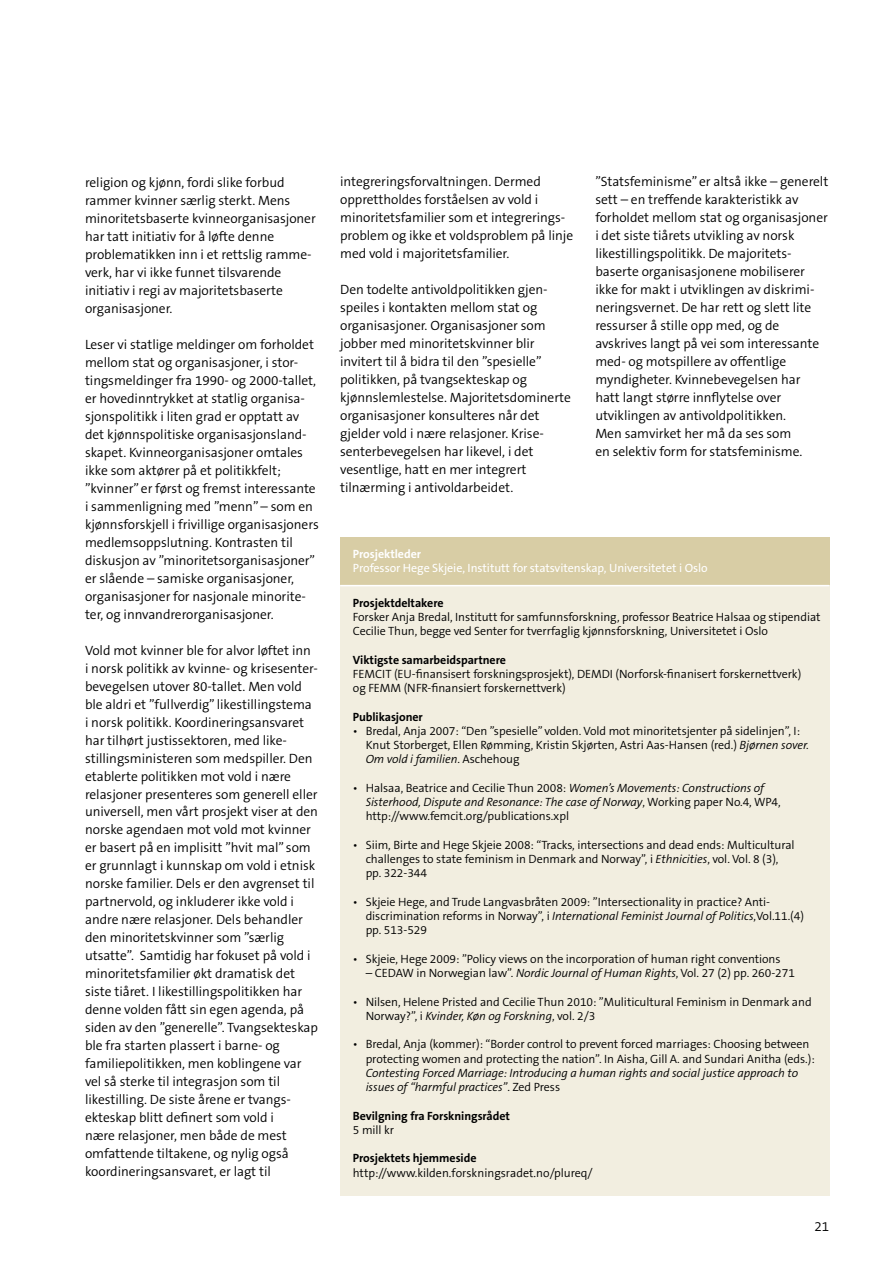
<style>
.page{position:relative;width:893px;height:1263px;background:#fff}
.page>*{position:absolute;margin:0;border:0;box-sizing:border-box;transform-origin:0 0}
.t1{font:300 13.5px/18px "The Sans B4";letter-spacing:-.005em;color:#000}
.t2{font:300 12px/14.2px "The Sans B4";letter-spacing:-.005em;color:#000}
.t3{font:italic 300 12px/14.2px "The Sans B4";letter-spacing:-.005em;color:#000}
.t4{font:700 12px "The Sans B7";letter-spacing:-.005em;color:#000}
.t5{font:12px "The Sans B5 Plain";letter-spacing:-.005em;color:#fff}
.t6{font:300 12px "The Sans B4";color:#000}
.t7{font:700 12px "The Sans B7";letter-spacing:-.005em;color:#fff}
.s1{font-style:italic}
.s2{font-style:normal}
.s3{font-style:inherit}
</style>
<div class="page">
<div style="left:340px;top:537px;width:489px;height:49px;background:#d8cda5"></div>
<div style="left:340px;top:585px;width:489px;height:610px;background:#f2eee0"></div>
<hr style="left:340px;top:585px;width:489px;height:1px;background:#fff">
<p class="t1" style="left:85px;top:173px;width:232px">religion og kjønn, fordi slike forbud rammer kvinner særlig sterkt. Mens minoritetsbaserte kvinneorganisasjoner har tatt initiativ for å løfte denne problematikken inn i et rettslig ramme&shy;verk, har vi ikke funnet tilsvarende initiativ i regi av majoritetsbaserte organisasjoner.</p>
<p class="t1" style="left:85px;top:335px;width:235px">Leser vi statlige meldinger om forholdet mellom stat og organisasjoner, i stor&shy;tingsmeldinger fra 1990- og 2000-tallet, er hovedinntrykket at statlig organisa&shy;sjonspolitikk i liten grad er opptatt av det kjønnspolitiske organisasjonsland&shy;skapet. Kvinneorganisasjoner omtales ikke som aktører på et politikkfelt; ”kvinner” er først og fremst interessante i sammenligning med ”menn” – som en kjønnsforskjell i frivillige organisasjoners medlemsoppslutning. Kontrasten til diskusjon av ”minoritetsorganisasjoner” er slående – samiske organisasjoner, organisasjoner for nasjonale minorite&shy;ter, og innvandrerorganisasjoner.</p>
<p class="t1" style="left:85px;top:641px;width:234px">Vold mot kvinner ble for alvor løftet inn<br>i norsk politikk av kvinne- og krisesenter&shy;bevegelsen utover 80-tallet. Men vold ble aldri et ”fullverdig” likestillingstema i norsk politikk. Koordineringsansvaret har tilhørt justissektoren, med like&shy;stillingsministeren som medspiller. Den etablerte politikken mot vold i nære relasjoner presenteres som generell eller universell, men vårt prosjekt viser at den norske agendaen mot vold mot kvinner er basert på en implisitt ”hvit mal” som er grunnlagt i kunnskap om vold i etnisk norske familier. Dels er den avgrenset til partnervold, og inkluderer ikke vold i andre nære relasjoner. Dels behandler den minoritetskvinner som ”særlig utsatte”. Samtidig har fokuset på vold i minoritetsfamilier økt dramatisk det siste tiåret. I likestillingspolitikken har denne volden fått sin egen agenda, på siden av den ”generelle”. Tvangsekteskap ble fra starten plassert i barne- og familiepolitikken, men koblingene var vel så sterke til integrasjon som til likestilling. De siste årene er tvangs&shy;ekteskap blitt definert som vold i<br>nære relasjoner, men både de mest omfattende tiltakene, og nylig også koordineringsansvaret, er lagt til</p>
<p class="t1" style="left:340px;top:173px;width:235px">integreringsforvaltningen. Dermed opprettholdes forståelsen av vold i minoritetsfamilier som et integrerings&shy;problem og ikke et voldsproblem på linje med vold i majoritetsfamilier.</p>
<p class="t1" style="left:340px;top:281px;width:232px">Den todelte antivoldpolitikken gjen&shy;speiles i kontakten mellom stat og organisasjoner. Organisasjoner som jobber med minoritetskvinner blir invitert til å bidra til den ”spesielle” politikken, på tvangsekteskap og kjønnslemlestelse. Majoritetsdominerte organisasjoner konsulteres når det gjelder vold i nære relasjoner. Krise&shy;senterbevegelsen har likevel, i det vesentlige, hatt en mer integrert tilnærming i antivoldarbeidet.</p>
<p class="t1" style="left:595px;top:173px;width:234px">”Statsfeminisme” er altså ikke – generelt sett – en treffende karakteristikk av forholdet mellom stat og organisasjoner i det siste tiårets utvikling av norsk likestillingspolitikk. De majoritets&shy;baserte organisasjonene mobiliserer ikke for makt i utviklingen av diskrimi&shy;neringsvernet. De har rett og slett lite ressurser å stille opp med, og de avskrives langt på vei som interessante med- og motspillere av offentlige myndigheter. Kvinnebevegelsen har<br>hatt langt større innflytelse over utviklingen av antivoldpolitikken.<br>Men samvirket her må da ses som<br>en selektiv form for statsfeminisme.</p>
<p class="t7" style="left:353px;top:548px;width:70px">Prosjektleder</p>
<p class="t5" style="left:353px;top:562px;width:356px">Professor Hege Skjeie, Institutt for statsvitenskap, Universitetet i Oslo</p>
<p class="t4" style="left:353px;top:596px;width:92px">Prosjektdeltakere</p>
<p class="t2" style="left:353px;top:610px;width:469px">Forsker Anja Bredal, Institutt for samfunnsforskning, professor Beatrice Halsaa og stipendiat<br>Cecilie Thun, begge ved Senter for tverrfaglig kjønnsforskning, Universitetet i Oslo</p>
<p class="t4" style="left:353px;top:653px;width:155px">Viktigste samarbeidspartnere</p>
<p class="t2" style="left:353px;top:667px;width:450px">FEMCIT (EU-finansisert forskningsprosjekt), DEMDI (Norforsk-finanisert forskernettverk) og FEMM (NFR-finansiert forskernettverk)</p>
<p class="t4" style="left:353px;top:710px;width:71px">Publikasjoner</p>
<p class="t2" style="left:366px;top:724px;width:445px;text-indent:-13px">• Bredal, Anja 2007: “Den ”spesielle” volden. Vold mot minoritetsjenter på sidelinjen”, I:<br>Knut Storberget, Ellen Rømming, Kristin Skjørten, Astri Aas-Hansen (red.) <span class="s1">Bjørnen sover.<br>Om vold i familien</span>. Aschehoug</p>
<p class="t2" style="left:366px;top:781px;width:417px;text-indent:-13px">• Halsaa, Beatrice and Cecilie Thun 2008: <span class="s1">Women’s Movements: Constructions of<br>Sisterhood, Dispute and Resonance: The case of Norway</span>, Working paper No.4, WP4, http://www.femcit.org/publications.xpl</p>
<p class="t2" style="left:366px;top:838px;width:430px;text-indent:-13px">• Siim, Birte and Hege Skjeie 2008: “Tracks, intersections and dead ends: Multicultural challenges to state feminism in Denmark and Norway”, i <span class="s1">Ethnicities</span>, vol. Vol. 8 (3), pp. 322-344</p>
<p class="t2" style="left:366px;top:895px;width:440px;text-indent:-13px">• Skjeie Hege, and Trude Langvasbråten 2009: ”Intersectionality in practice? Anti&shy;discrimination reforms in Norway”, i <span class="s1">International Feminist Journal of Politics</span>,Vol.11.(4) pp. 513-529</p>
<p class="t2" style="left:353px;top:952px;width:429px">• Skjeie, Hege 2009: ”Policy views on the incorporation of human right conventions</p>
<p class="t2" style="left:366px;top:966px;width:431px">– CEDAW in Norwegian law”. <span class="s1">Nordic Journal of Human Rights</span>, Vol. 27 (2) pp. 260-271</p>
<p class="t2" style="left:366px;top:995px;width:447px;text-indent:-13px">• Nilsen, Helene Pristed and Cecilie Thun 2010: ”Muliticultural Feminism in Denmark and<br>Norway?”, i <span class="s1">Kvinder, Køn og Forskning</span>, vol. 2/3</p>
<p class="t2" style="left:366px;top:1038px;width:451px;text-indent:-13px">• Bredal, Anja (kommer): “Border control to prevent forced marriages: Choosing between protecting women and protecting the nation”. In Aisha, Gill A. and Sundari Anitha (eds.):</p>
<p class="t3" style="left:366px;top:1066px;width:434px">Contesting Forced Marriage: Introducing a human rights and social justice approach to issues of “harmful practices”<span class="s2">. Zed Press</span></p>
<p class="t4" style="left:353px;top:1109px;width:159px">Bevilgning fra Forskningsrådet</p>
<p class="t2" style="left:353px;top:1123px;width:43px">5 mill kr</p>
<p class="t4" style="left:353px;top:1152px;width:125px">Prosjektets hjemmeside</p>
<p class="t6" style="left:353px;top:1166px;width:241px"><span class="s3">http://www.</span>kilden.forskningsradet.no<span class="s3">/plureq/</span></p>
<p class="t1" style="left:814px;top:1217px;width:16px">21</p>
</div>
